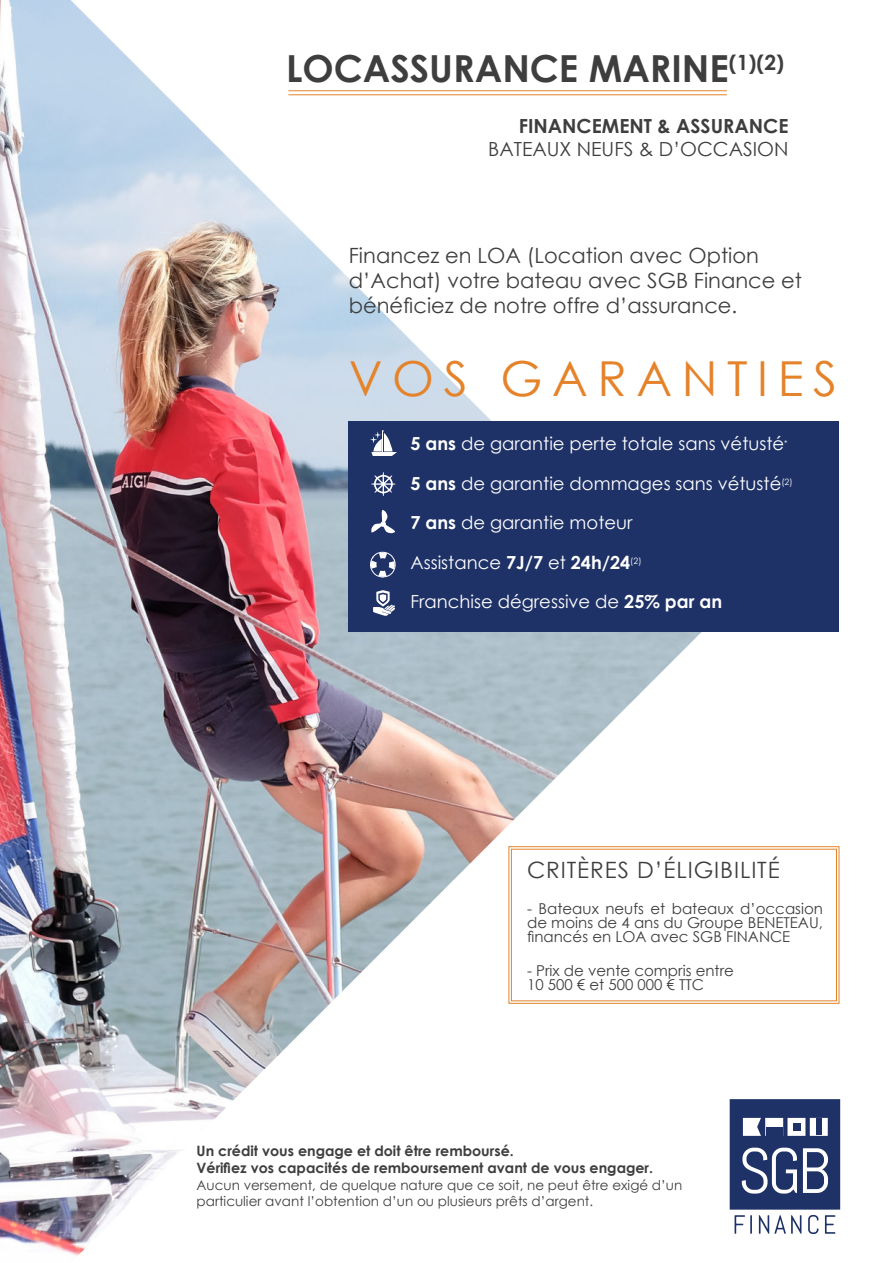
<style>
.page{position:relative;width:893px;height:1263px;background:#fff}
.page>*{position:absolute;margin:0;border:0;box-sizing:border-box;transform-origin:0 0}
.t1{font:48.15px "Century Gothic";letter-spacing:.2em;color:#e5832b}
.t2{font:700 37.2px "Century Gothic";color:#3e3e3f}
.t3{font:22.5px "Century Gothic";letter-spacing:.04em;color:#3e3e3f}
.t4{font:21px/25.2px "Century Gothic";color:#3e3e3f}
.t5{font:19.5px "Century Gothic";color:#3e3e3f}
.t6{font:700 19.5px "Century Gothic";color:#3e3e3f}
.t7{font:18px/39.5px "Century Gothic";color:#fff}
.t8{font:15px/14.4px "Century Gothic";color:#3e3e3f;text-align:justify}
.t9{font:700 14.25px/17.1px "Century Gothic";color:#3e3e3f}
.t10{font:13.5px/16.2px "Century Gothic";color:#3e3e3f}
.t11{font:7.8px "Century Gothic";color:#fff}
.s1{font-weight:700}
</style>
<div class="page">
<svg style="left:734px;top:1215px;width:18px;height:19px"></svg>
<svg style="left:759px;top:1215px;width:42px;height:19px"></svg>
<svg style="left:808px;top:1215px;width:10px;height:19px"></svg>
<svg style="left:825px;top:1215px;width:10px;height:19px"></svg>
<svg style="left:730px;top:1099px;width:110px;height:110px"></svg>
<div style="left:816px;top:1118px;width:6px;height:17px;background:#1f3267"></div>
<div style="left:793px;top:1123px;width:7px;height:7px;background:#1f3267"></div>
<hr style="left:288px;top:90px;width:439px;height:1px;background:#e5832b">
<hr style="left:288px;top:94px;width:439px;height:1px;background:#e5832b">
<img style="left:0;top:0;width:702px;height:1256px">
<div style="left:349px;top:421px;width:490px;height:210px;background:#1f3267"></div>
<svg style="left:508px;top:846px;width:331px;height:158px"></svg>
<div style="left:511px;top:849px;width:326px;height:152px;border:1px solid #e5832b"></div>
<svg style="left:373px;top:590px;width:22px;height:26px"></svg>
<svg style="left:371px;top:472px;width:24px;height:24px"></svg>
<svg style="left:370px;top:430px;width:27px;height:26px"></svg>
<svg style="left:371px;top:510px;width:24px;height:24px"></svg>
<svg style="left:370px;top:552px;width:26px;height:25px"></svg>
<h2 class="t2" style="left:286px;top:51px;width:499px">LOCASSURANCE MARINE<sup>(1)(2)</sup></h2>
<p class="t6" style="left:519px;top:117px;width:271px">FINANCEMENT &amp; ASSURANCE</p>
<p class="t5" style="left:488px;top:141px;width:302px">BATEAUX NEUFS &amp; D’OCCASION</p>
<p class="t4" style="left:349px;top:244px;width:455px">Financez en LOA (Location avec Option d’Achat) votre bateau avec SGB Finance et bénéficiez de notre offre d’assurance.</p>
<h1 class="t1" style="left:349px;top:358px;width:490px">VOS GARANTIES</h1>
<p class="t7" style="left:410px;top:424px;width:375px"><span class="s1">5 ans</span> de garantie perte totale sans vétusté</p>
<p class="t11" style="left:784px;top:440px;width:5px">*</p>
<p class="t7" style="left:410px;top:463px;width:384px"><span class="s1">5 ans</span> de garantie dommages sans vétusté<sup>(2)<br></sup><span class="s1">7 ans</span> de garantie moteur<br>Assistance <span class="s1">7J/7</span> et <span class="s1">24h/24</span><sup>(2)<br></sup>Franchise dégressive de <span class="s1">25% par an</span></p>
<p class="t3" style="left:527px;top:860px;width:254px">CRITÈRES D’ÉLIGIBILITÉ</p>
<p class="t8" style="left:527px;top:901px;width:297px">- Bateaux neufs et bateaux d’occasion de moins de 4 ans du Groupe BENETEAU, financés en LOA avec SGB FINANCE</p>
<p class="t8" style="left:527px;top:963px;width:208px">- Prix de vente compris entre<br>10 500 € et 500 000 € TTC</p>
<p class="t9" style="left:197px;top:1143px;width:458px">Un crédit vous engage et doit être remboursé.<br>Vérifiez vos capacités de remboursement avant de vous engager.</p>
<p class="t10" style="left:197px;top:1176px;width:487px">Aucun versement, de quelque nature que ce soit, ne peut être exigé d’un particulier avant l’obtention d’un ou plusieurs prêts d’argent.</p>
</div>
